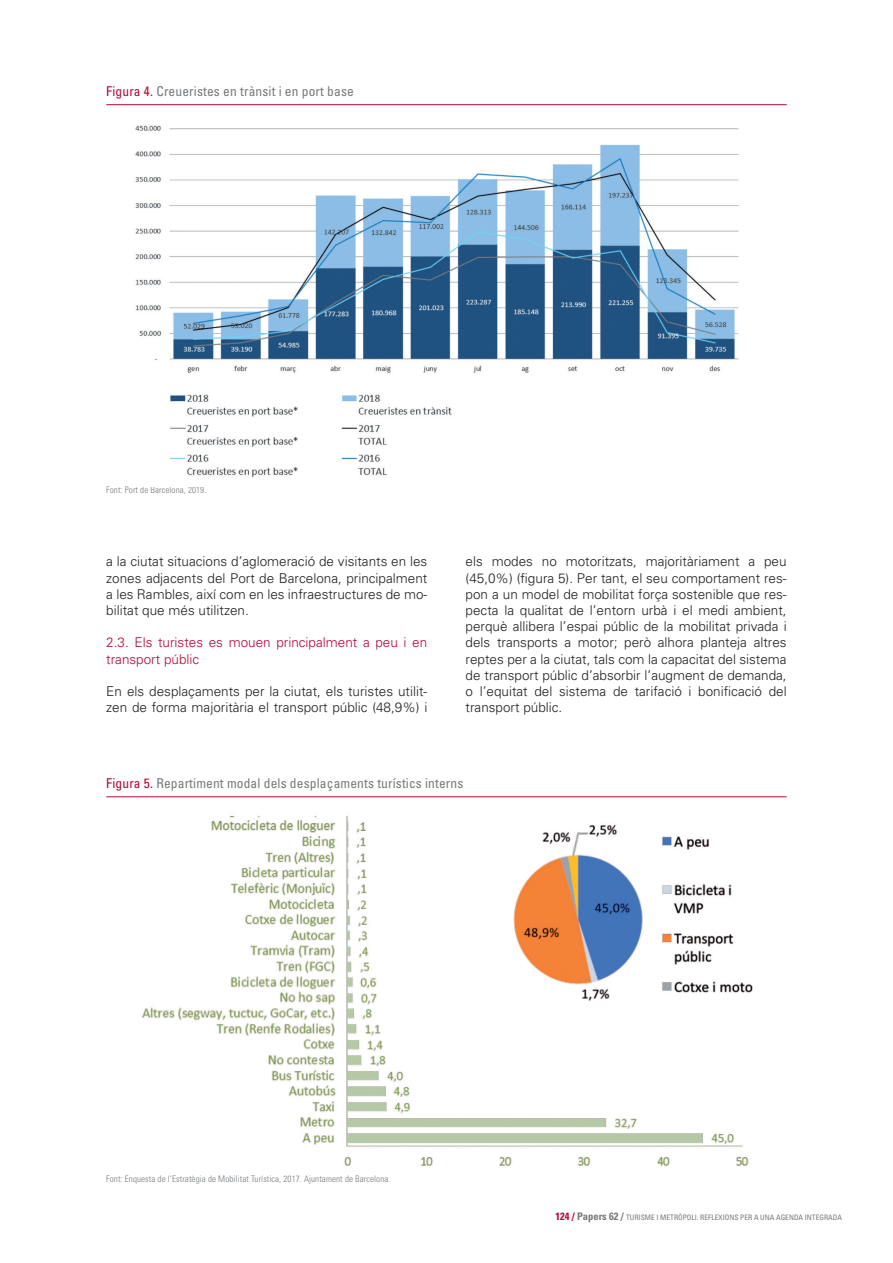
<style>
.page{position:relative;width:893px;height:1263px;background:#fff}
.page>*{position:absolute;margin:0;border:0;box-sizing:border-box;transform-origin:0 0}
._10_TEXTO_GENERAL{font:300 13.5px/16.2px "Univers";color:#231f20;text-align:justify}
._19a_PIE_DE_FOTO{font:condensed 13.5px "Univers";letter-spacing:.01em;color:#76787b}
._13_LADILLO_02{font:300 13.5px/16.2px "Univers";color:#b50536}
._19b_FUENTE_PIE_FOTO{font:300 condensed 9px "Univers";letter-spacing:.01em;color:#76787b}
.t1{font:condensed 7.5px "Univers";color:#76787b}
.s1{color:#b50536}
.s2{font-weight:700;font-size:10.5px;color:#b50536}
.s3{font-weight:700;font-size:10.5px}
</style>
<div class="page">
<hr style="left:106px;top:104px;width:681px;height:1px;background:#b50536">
<img style="left:135px;top:125px;width:604px;height:352px">
<hr style="left:106px;top:796px;width:681px;height:1px;background:#b50536">
<img style="left:142px;top:816px;width:611px;height:350px">
<p class="_19a_PIE_DE_FOTO" style="left:106px;top:82px;width:249px"><span class="s1">Figura 4.</span> Creueristes en trànsit i en port base</p>
<p class="_19b_FUENTE_PIE_FOTO" style="left:106px;top:485px;width:102px">Font: Port de Barcelona, 2019.</p>
<p class="_10_TEXTO_GENERAL" style="left:106px;top:553px;width:323px">a la ciutat situacions d’aglomeració de visitants en les zones adjacents del Port de Barcelona, principalment a les Rambles, així com en les infraestructures de mo&shy;bilitat que més utilitzen.</p>
<p class="_13_LADILLO_02" style="left:106px;top:634px;width:322px">2.3. Els turistes es mouen principalment a peu i en transport públic</p>
<p class="_10_TEXTO_GENERAL" style="left:106px;top:683px;width:323px">En els desplaçaments per la ciutat, els turistes utilit&shy;zen de forma majoritària el transport públic (48,9%) i</p>
<p class="_10_TEXTO_GENERAL" style="left:466px;top:553px;width:323px">els modes no motoritzats, majoritàriament a peu (45,0%) (figura 5). Per tant, el seu comportament res&shy;pon a un model de mobilitat força sostenible que res&shy;pecta la qualitat de l’entorn urbà i el medi ambient, perquè allibera l’espai públic de la mobilitat privada i dels transports a motor; però alhora planteja altres reptes per a la ciutat, tals com la capacitat del sistema de transport públic d’absorbir l’augment de demanda, o l’equitat del sistema de tarifació i bonificació del transport públic.</p>
<p class="_19a_PIE_DE_FOTO" style="left:106px;top:774px;width:359px"><span class="s1">Figura 5.</span> Repartiment modal dels desplaçaments turístics interns</p>
<p class="_19b_FUENTE_PIE_FOTO" style="left:106px;top:1173px;width:286px">Font: Enquesta de l’Estratègia de Mobilitat Turística, 2017. Ajuntament de Barcelona.</p>
<p class="t1" style="left:556px;top:1213px;width:288px"><span class="s2">124 /</span> <span class="s3">Papers 62 /</span> TURISME I METRÒPOLI. REFLEXIONS PER A UNA AGENDA INTEGRADA</p>
</div>
